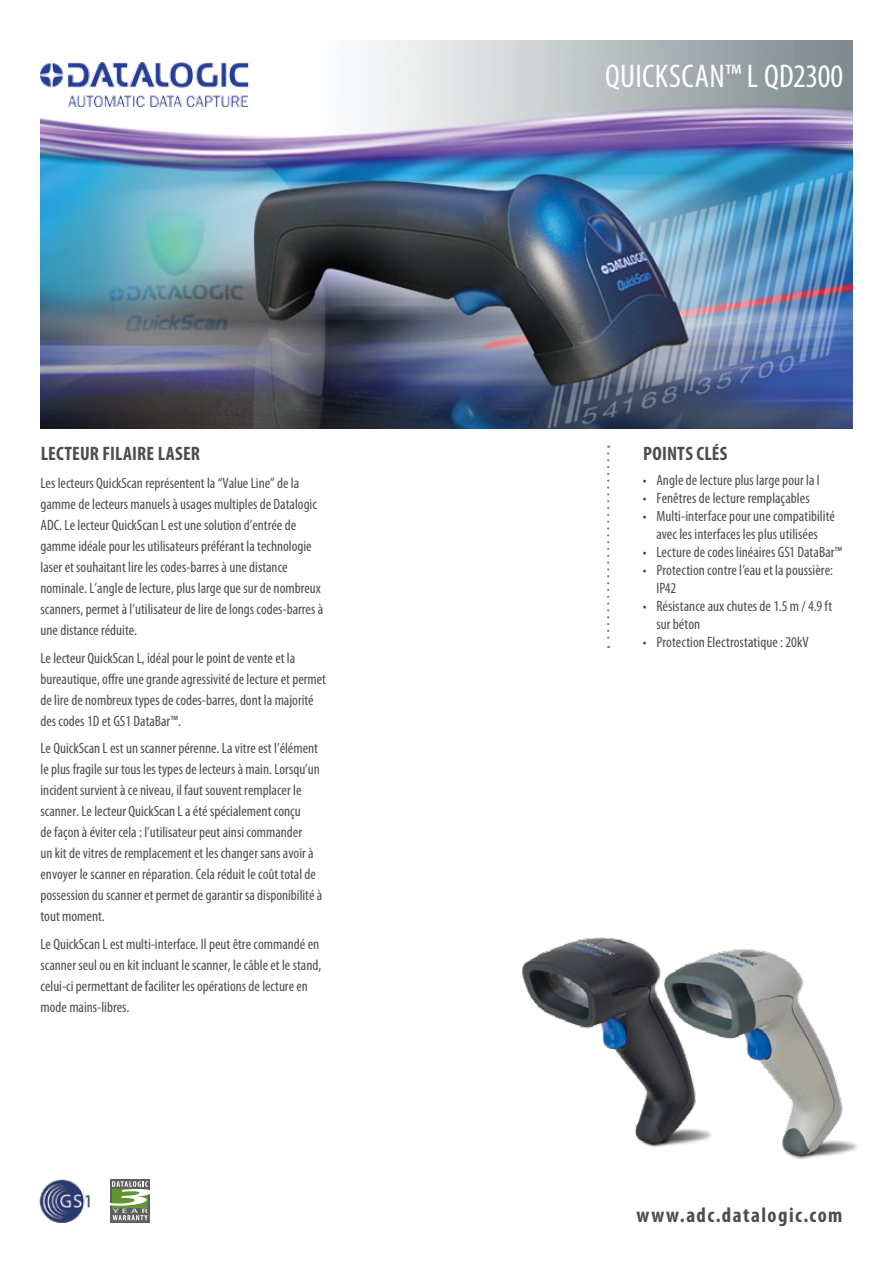
<style>
.page{position:relative;width:893px;height:1263px;background:#fff}
.page>*{position:absolute;margin:0;border:0;box-sizing:border-box;transform-origin:0 0}
.t1{font:condensed 33px "Myriad Pro";letter-spacing:.005em;color:#fff}
.t2{font:700 condensed 21px "Myriad Pro";color:#4d4d4f}
.t3{font:700 condensed 19.5px "Myriad Pro";letter-spacing:.01em;color:#4d4d4f}
.t4{font:condensed 15px/21px "Myriad Pro";color:#4d4d4f}
</style>
<div class="page">
<img style="left:40px;top:41px;width:812px;height:387px">
<img style="left:40px;top:63px;width:220px;height:43px">
<svg style="left:607px;top:446px;width:2px;height:202px"></svg>
<svg style="left:110px;top:1179px;width:40px;height:43px"></svg>
<svg style="left:110px;top:1181px;width:40px;height:39px"></svg>
<img style="left:40px;top:1179px;width:50px;height:43px">
<img style="left:522px;top:937px;width:335px;height:223px">
<h3 class="t3" style="left:41px;top:441px;width:161px">LECTEUR FILAIRE LASER</h3>
<p class="t4" style="left:40px;top:472px;width:284px">Les lecteurs QuickScan représentent la “Value Line” de la gamme de lecteurs manuels à usages multiples de Datalogic ADC. Le lecteur QuickScan L est une solution d’entrée de gamme idéale pour les utilisateurs préférant la technologie laser et souhaitant lire les codes-barres à une distance nominale. L’angle de lecture, plus large que sur de nombreux scanners, permet à l’utilisateur de lire de longs codes-barres à une distance réduite.</p>
<p class="t4" style="left:40px;top:647px;width:287px">Le lecteur QuickScan L, idéal pour le point de vente et la bureautique, offre une grande agressivité de lecture et permet de lire de nombreux types de codes-barres, dont la majorité des codes 1D et GS1 DataBar™.</p>
<p class="t4" style="left:40px;top:738px;width:283px">Le QuickScan L est un scanner pérenne. La vitre est l’élément le plus fragile sur tous les types de lecteurs à main. Lorsqu’un incident survient à ce niveau, il faut souvent remplacer le scanner. Le lecteur QuickScan L a été spécialement conçu<br>de façon à éviter cela : l’utilisateur peut ainsi commander<br>un kit de vitres de remplacement et les changer sans avoir à envoyer le scanner en réparation. Cela réduit le coût total de possession du scanner et permet de garantir sa disponibilité à tout moment.</p>
<p class="t4" style="left:40px;top:933px;width:282px">Le QuickScan L est multi-interface. Il peut être commandé en scanner seul ou en kit incluant le scanner, le câble et le stand, celui-ci permettant de faciliter les opérations de lecture en mode mains-libres.</p>
<h1 class="t1" style="left:605px;top:56px;width:240px">quickscan™ L QD2300</h1>
<h3 class="t3" style="left:643px;top:441px;width:86px">POINTS CLÉS</h3>
<p class="t4" style="left:643px;top:469px;width:178px">• Angle de lecture plus large pour la l</p>
<p class="t4" style="left:643px;top:487px;width:168px">• Fenêtres de lecture remplaçables</p>
<p class="t4" style="left:643px;top:507px;width:193px;line-height:18px;text-align:center">• Multi-interface pour une compatibilité avec les interfaces les plus utilisées</p>
<p class="t4" style="left:643px;top:541px;width:201px">• Lecture de codes linéaires GS1 DataBar™</p>
<p class="t4" style="left:656px;top:561px;width:178px;line-height:18px;text-indent:-14px">• Protection contre l’eau et la poussière:<br>IP42</p>
<p class="t4" style="left:656px;top:597px;width:177px;line-height:18px;text-indent:-14px">• Résistance aux chutes de 1.5 m / 4.9 ft sur béton</p>
<p class="t4" style="left:643px;top:631px;width:167px">• Protection Electrostatique : 20kV</p>
<h2 class="t2" style="left:636px;top:1201px;width:208px">WWW.ADC.DATALOGIC.COM</h2>
</div>
